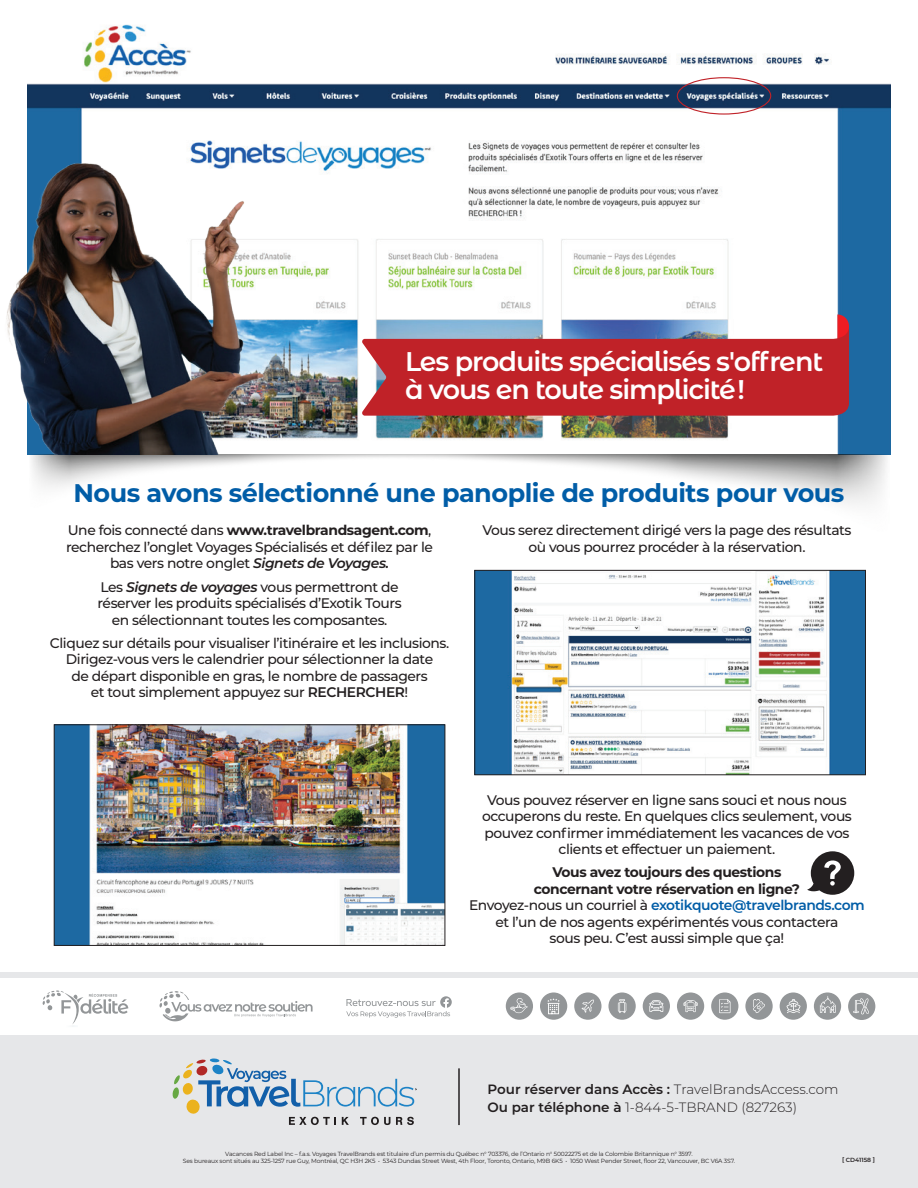
<style>
.page{position:relative;width:918px;height:1188px;background:#fff}
.page>*{position:absolute;margin:0;border:0;box-sizing:border-box;transform-origin:0 0}
.t1{font:600 27px/28.5px "Montserrat Alternates";letter-spacing:-.04em;color:#fff}
.t2{font:700 25.5px "Montserrat";letter-spacing:-.02em;color:#015da7}
.t3{font:500 13.8px/16.5px "Montserrat";letter-spacing:-.03em;color:#231f20;text-align:center}
.t4{font:300 13.5px/17.9px "Montserrat";color:#231f20}
.t5{font:6px/7.5px "Montserrat";letter-spacing:-.02em;color:#231f20;text-align:center}
.t6{font:600 6px "Montserrat";color:#231f20}
.s1{font-weight:700}
.s2{font-weight:600;font-style:italic}
.s3{font-weight:600}
.s4{font-weight:600;color:#015da7}
</style>
<div class="page">
<div style="left:0;top:1034px;width:918px;height:154px;background:#e6e7e9"></div>
<hr style="left:458px;top:1068px;width:2px;height:57px;background:#231f20">
<svg style="left:173px;top:1059px;width:243px;height:66px"></svg>
<div style="left:0;top:972px;width:918px;height:63px;background:#fff"></div>
<div style="left:0;top:972px;width:918px;height:6px;background:#e6e7e9"></div>
<div style="left:814px;top:992px;width:27px;height:28px;background:#939698;border-radius:50%"></div>
<svg style="left:820px;top:996px;width:16px;height:17px"></svg>
<div style="left:848px;top:993px;width:27px;height:27px;background:#939698;border-radius:50%"></div>
<svg style="left:853px;top:998px;width:16px;height:16px"></svg>
<div style="left:780px;top:992px;width:27px;height:28px;background:#939698;border-radius:50%"></div>
<svg style="left:786px;top:999px;width:15px;height:14px"></svg>
<div style="left:745px;top:992px;width:28px;height:28px;background:#939698;border-radius:50%"></div>
<svg style="left:753px;top:999px;width:12px;height:14px"></svg>
<div style="left:711px;top:992px;width:27px;height:28px;background:#939698;border-radius:50%"></div>
<svg style="left:719px;top:999px;width:12px;height:14px"></svg>
<div style="left:677px;top:992px;width:27px;height:28px;background:#939698;border-radius:50%"></div>
<svg style="left:684px;top:1000px;width:14px;height:12px"></svg>
<div style="left:643px;top:992px;width:27px;height:28px;background:#939698;border-radius:50%"></div>
<svg style="left:649px;top:1000px;width:14px;height:12px"></svg>
<div style="left:608px;top:992px;width:28px;height:28px;background:#939698;border-radius:50%"></div>
<svg style="left:618px;top:999px;width:8px;height:14px"></svg>
<div style="left:574px;top:992px;width:28px;height:28px;background:#939698;border-radius:50%"></div>
<svg style="left:582px;top:999px;width:12px;height:14px"></svg>
<div style="left:540px;top:992px;width:27px;height:28px;background:#939698;border-radius:50%"></div>
<svg style="left:547px;top:998px;width:13px;height:16px"></svg>
<div style="left:506px;top:992px;width:27px;height:28px;background:#939698;border-radius:50%"></div>
<svg style="left:510px;top:998px;width:18px;height:15px"></svg>
<svg style="left:346px;top:996px;width:106px;height:22px"></svg>
<svg style="left:43px;top:990px;width:85px;height:34px"></svg>
<svg style="left:160px;top:991px;width:153px;height:30px"></svg>
<img style="left:27px;top:24px;width:864px;height:480px">
<svg style="left:807px;top:851px;width:47px;height:44px"></svg>
<img style="left:56px;top:726px;width:387px;height:218px">
<div style="left:54px;top:724px;width:391px;height:222px;border:1px solid #231f20"></div>
<img style="left:476px;top:572px;width:388px;height:201px">
<div style="left:474px;top:570px;width:392px;height:205px;border:1px solid #231f20"></div>
<div style="left:677px;top:77px;width:94px;height:38px;border:1px solid #c02228;border-radius:50%"></div>
<img style="left:6px;top:140px;width:442px;height:314px">
<svg style="left:837px;top:314px;width:12px;height:12px"></svg>
<svg style="left:361px;top:326px;width:488px;height:90px;background:#bc3c45"></svg>
<h1 class="t1" style="left:405px;top:346px;width:420px">Les produits spécialisés s'offrent à vous en toute simplicité !</h1>
<h2 class="t2" style="left:73px;top:475px;width:773px">Nous avons sélectionné une panoplie de produits pour vous</h2>
<p class="t3" style="left:66px;top:522px;width:368px">Une fois connecté dans <span class="s1">www.travelbrandsagent.com</span>, recherchez l’onglet Voyages Spécialisés et défilez par le bas vers notre onglet <span class="s2">Signets de Voyages.</span></p>
<p class="t3" style="left:98px;top:578px;width:306px">Les <span class="s2">Signets de voyages</span> vous permettront de réserver les produits spécialisés d’Exotik Tours en sélectionnant toutes les composantes.</p>
<p class="t3" style="left:50px;top:634px;width:401px">Cliquez sur détails pour visualiser l’itinéraire et les inclusions.<br>Dirigez-vous vers le calendrier pour sélectionner la date<br>de départ disponible en gras, le nombre de passagers<br>et tout simplement appuyez sur <span class="s3">RECHERCHER</span>!</p>
<p class="t3" style="left:482px;top:522px;width:371px">Vous serez directement dirigé vers la page des résultats où vous pourrez procéder à la réservation.</p>
<p class="t3" style="left:482px;top:791px;width:371px">Vous pouvez réserver en ligne sans souci et nous nous occuperons du reste. En quelques clics seulement, vous pouvez confirmer immédiatement les vacances de vos clients et effectuer un paiement.</p>
<p class="t3" style="left:469px;top:864px;width:397px"><span class="s1">Vous avez toujours des questions<br>concernant votre réservation en ligne?<br></span>Envoyez-nous un courriel à <span class="s4">exotikquote@travelbrands.com </span>et l’un de nos agents expérimentés vous contactera<br>sous peu. C’est aussi simple que ça!</p>
<p class="t4" style="left:488px;top:1080px;width:352px"><span class="s3">Pour réserver dans Accès :</span> TravelBrandsAccess.com<br><span class="s3">Ou par téléphone à</span> 1-844-5-TBRAND (827263)</p>
<p class="t5" style="left:183px;top:1150px;width:554px">Vacances Red Label Inc – f.a.s. Voyages TravelBrands est titulaire d’un permis du Québec n° 703376, de l’Ontario n° 50022275 et de la Colombie Britannique n° 3597.<br>Ses bureaux sont situés au 325-1257 rue Guy, Montréal, QC H3H 2K5 • 5343 Dundas Street West, 4th Floor, Toronto, Ontario, M9B 6K5 • 1050 West Pender Street, floor 22, Vancouver, BC V6A 3S7.</p>
<p class="t6" style="left:842px;top:1156px;width:34px">[ CD41158 ]</p>
</div>
